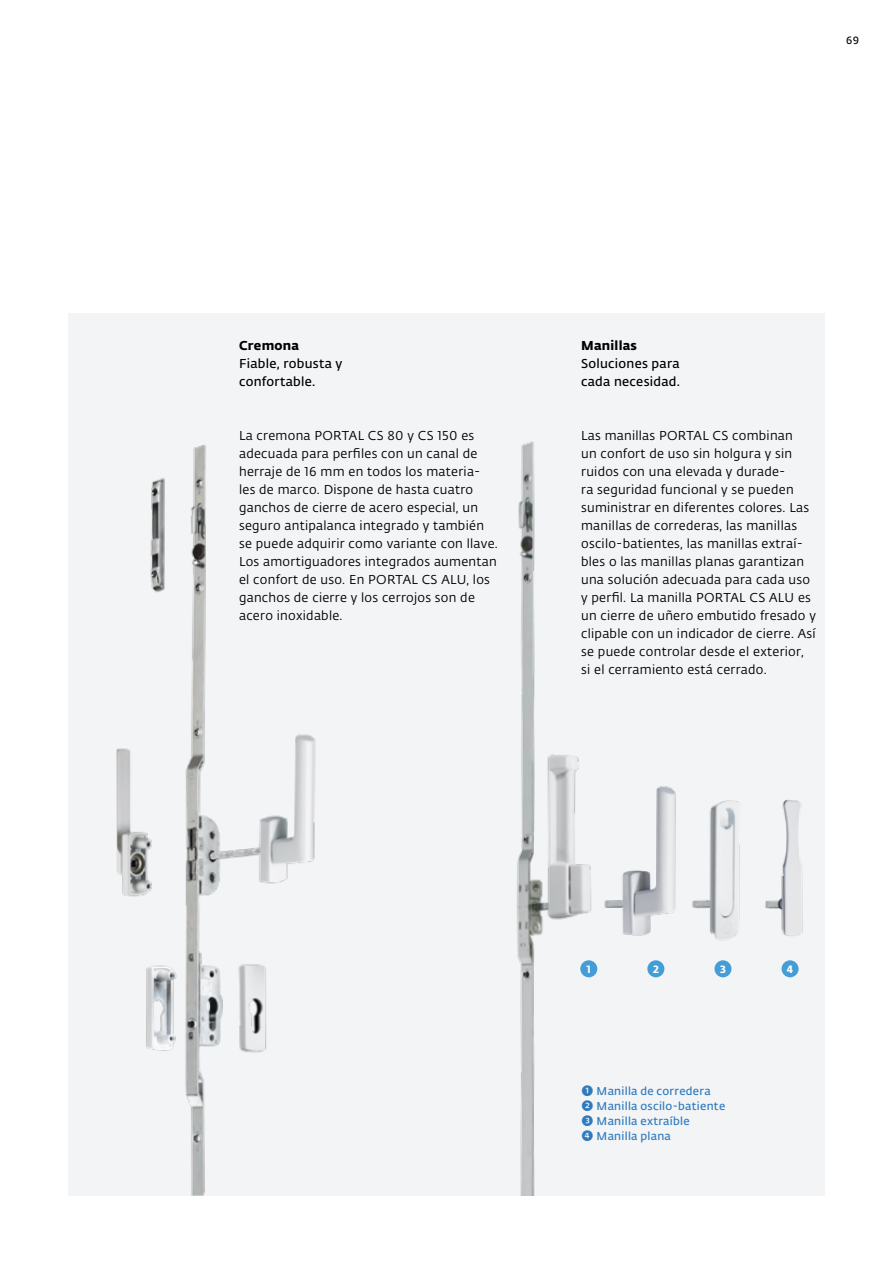
<style>
.page{position:relative;width:893px;height:1263px;background:#fff}
.page>*{position:absolute;margin:0;border:0;box-sizing:border-box;transform-origin:0 0}
.t1{font:12.75px/18px "Fedra Sans Alt Pro";letter-spacing:.02em;color:#000}
.t2{font:600 12.75px/18px "Fedra Sans Alt Pro";letter-spacing:.02em;color:#000}
.t3{font:700 12.75px "Fedra Sans Alt Pro";letter-spacing:.02em;color:#000}
.t4{font:600 11.25px/15px "Fedra Sans Alt Pro";letter-spacing:.025em;color:#2e7abf}
.t5{font:700 10.5px "Fedra Sans Alt Pro";color:#fff}
.t6{font:600 10.5px "Fedra Sans Alt Pro";color:#000}
.s1{font-size:15px}
</style>
<div class="page">
<div style="left:68px;top:314px;width:757px;height:882px;background:#f2f4f5"></div>
<img style="left:517px;top:441px;width:81px;height:755px">
<img style="left:765px;top:799px;width:38px;height:137px">
<img style="left:692px;top:800px;width:48px;height:141px">
<img style="left:604px;top:786px;width:72px;height:150px">
<img style="left:116px;top:444px;width:200px;height:752px">
<div style="left:782px;top:960px;width:17px;height:17px;background:#439dd7;border-radius:50%"></div>
<div style="left:714px;top:960px;width:17px;height:17px;background:#439dd7;border-radius:50%"></div>
<div style="left:580px;top:960px;width:17px;height:17px;background:#439dd7;border-radius:50%"></div>
<div style="left:647px;top:960px;width:17px;height:17px;background:#439dd7;border-radius:50%"></div>
<p class="t6" style="left:846px;top:32px;width:14px">69</p>
<p class="t3" style="left:239px;top:335px;width:62px">Cremona</p>
<p class="t2" style="left:239px;top:354px;width:105px">Fiable, robusta y confortable.</p>
<p class="t3" style="left:581px;top:335px;width:57px">Manillas</p>
<p class="t2" style="left:581px;top:354px;width:100px">Soluciones para cada necesidad.</p>
<p class="t1" style="left:239px;top:426px;width:260px">La cremona PORTAL CS 80 y CS 150 es adecuada para perfiles con un canal de herraje de 16 mm en todos los materia&shy;les de marco. Dispone de hasta cuatro ganchos de cierre de acero especial, un seguro antipalanca integrado y también se puede adquirir como variante con llave.<br>Los amortiguadores integrados aumentan el confort de uso. En PORTAL CS ALU, los ganchos de cierre y los cerrojos son de acero inoxidable.</p>
<p class="t1" style="left:581px;top:426px;width:236px">Las manillas PORTAL CS combinan<br>un confort de uso sin holgura y sin ruidos con una elevada y durade-<br>ra seguridad funcional y se pueden suministrar en diferentes colores. Las manillas de correderas, las manillas oscilo-batientes, las manillas extraí&shy;bles o las manillas planas garantizan una solución adecuada para cada uso y perfil. La manilla PORTAL CS ALU es un cierre de uñero embutido fresado y clipable con un indicador de cierre. Así se puede controlar desde el exterior, si el cerramiento está cerrado.</p>
<p class="t5" style="left:587px;top:960px;width:5px">1</p>
<p class="t5" style="left:653px;top:960px;width:8px">2</p>
<p class="t5" style="left:720px;top:960px;width:8px">3</p>
<p class="t5" style="left:787px;top:960px;width:8px">4</p>
<p class="t4" style="left:581px;top:1083px;width:146px"><span class="s1">➊</span> Manilla de corredera<br><span class="s1">➋</span> Manilla oscilo-batiente<br><span class="s1">➌</span> Manilla extraíble<br><span class="s1">➍</span> Manilla plana</p>
</div>
